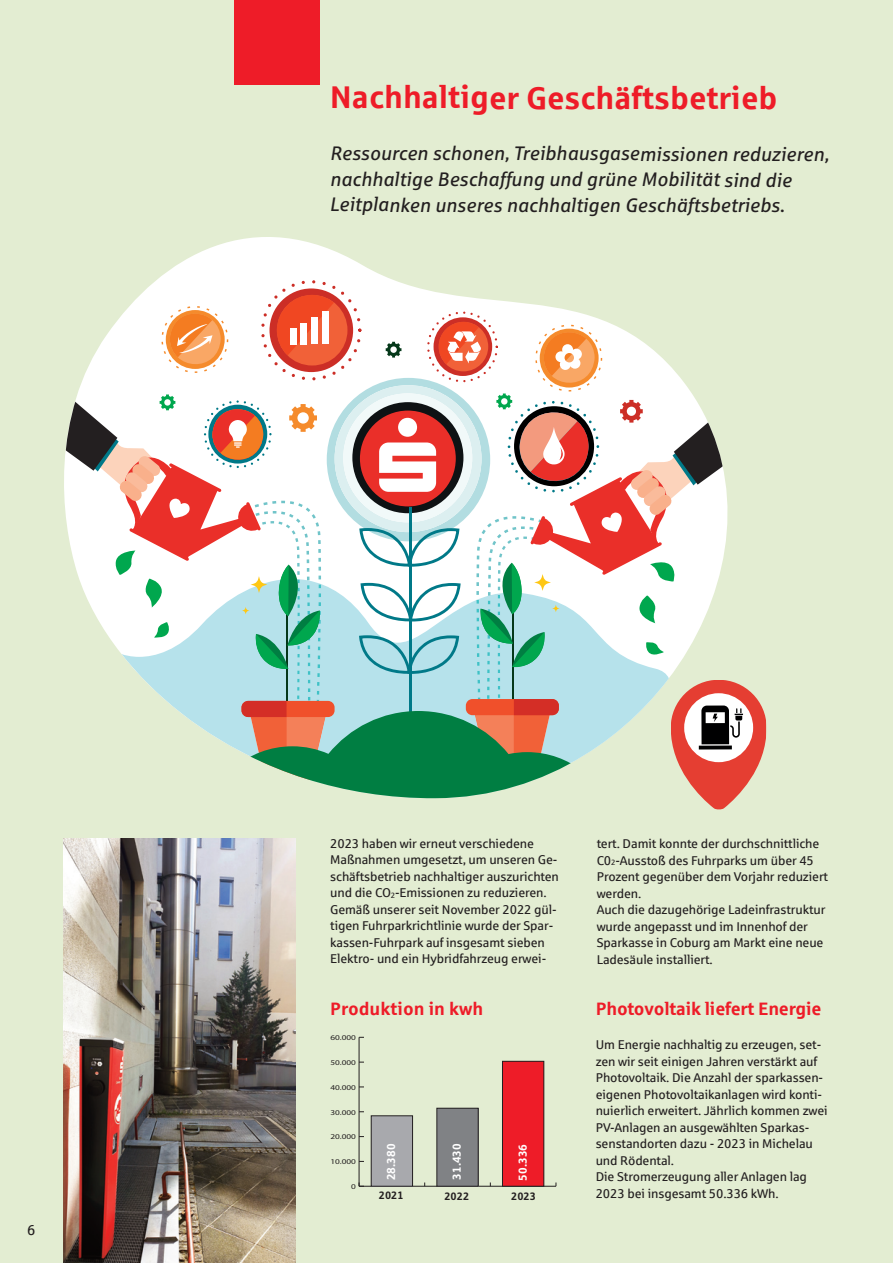
<style>
.page{position:relative;width:893px;height:1263px;background:#e3edd2}
.page>*{position:absolute;margin:0;border:0;box-sizing:border-box;transform-origin:0 0}
.t1{font:700 31.5px "Sparkasse Rg";letter-spacing:-.005em;color:#ee1c28}
.t2{font:italic 19.5px/25.8px "Sparkasse Rg";color:#231f20}
.t3{font:700 18px "Sparkasse Rg";letter-spacing:-.01em;color:#ee1c28}
.t4{font:14.25px "Sparkasse Rg";color:#231f20}
.t5{font:12.75px/16.5px "Sparkasse Rg";letter-spacing:-.01em;color:#231f20}
.t6{font:700 11.55px "Sparkasse Rg";color:#fff}
.t7{font:700 10.65px "Sparkasse Rg";color:#231f20}
.t8{font:7.35px "Myriad Pro";color:#231f20;scale:1.25 1}
.s1{font-size:7.65px}
</style>
<div class="page">
<svg style="left:157px;top:237px;width:236px;height:43px;fill:#fff"></svg>
<div style="left:234px;top:0;width:85px;height:85px;background:#ee1c28"></div>
<hr style="left:359px;top:1186px;width:197px;height:1px;background:#231f20">
<hr style="left:359px;top:1037px;width:1px;height:149px;background:#231f20">
<svg style="left:359px;top:1182px;width:5px;height:5px"></svg>
<div style="left:371px;top:1116px;width:42px;height:70px;background:#a8a9ad"></div>
<div style="left:371px;top:1115px;width:42px;height:71px;border:1px solid #231f20"></div>
<div style="left:437px;top:1108px;width:41px;height:78px;background:#808285"></div>
<div style="left:502px;top:1061px;width:42px;height:125px;background:#ee1c28"></div>
<div style="left:502px;top:1061px;width:42px;height:125px;border:1px solid #231f20"></div>
<img style="left:64px;top:838px;width:232px;height:425px">
<svg style="left:64px;top:280px;width:703px;height:530px"></svg>
<p class="t4" style="left:27px;top:1222px;width:10px">6</p>
<p class="t1" style="left:330px;top:81px;width:449px">Nachhaltiger Geschäftsbetrieb</p>
<p class="t2" style="left:330px;top:141px;width:501px">Ressourcen schonen, Treibhausgasemissionen reduzieren, nachhaltige Beschaffung und grüne Mobilität sind die</p>
<p class="t2" style="left:330px;top:192px;width:456px">Leitplanken unseres nachhaltigen Geschäftsbetriebs.</p>
<p class="t5" style="left:330px;top:835px;width:230px">2023 haben wir erneut verschiedene Maßnahmen umgesetzt, um unseren Ge&shy;schäftsbetrieb nachhaltiger auszurichten und die CO<span class="s1">2</span>-Emissionen zu reduzieren.</p>
<p class="t5" style="left:330px;top:901px;width:228px">Gemäß unserer seit November 2022 gül&shy;tigen Fuhrparkrichtlinie wurde der Spar&shy;kassen-Fuhrpark auf insgesamt sieben Elektro- und ein Hybridfahrzeug erwei-</p>
<p class="t3" style="left:330px;top:999px;width:155px">Produktion in kwh</p>
<p class="t8" style="left:330px;top:1033px;width:22px">60.000</p>
<p class="t8" style="left:330px;top:1058px;width:22px">50.000</p>
<p class="t8" style="left:330px;top:1083px;width:22px">40.000</p>
<p class="t8" style="left:330px;top:1108px;width:22px">30.000</p>
<p class="t8" style="left:330px;top:1132px;width:22px">20.000</p>
<p class="t8" style="left:330px;top:1157px;width:22px">10.000</p>
<p class="t8" style="left:351px;top:1182px;width:5px">0</p>
<p class="t6" style="left:387px;top:1180px;width:38px;rotate:-90deg">28.380</p>
<p class="t6" style="left:452px;top:1180px;width:38px;rotate:-90deg">31.430</p>
<p class="t6" style="left:518px;top:1181px;width:38px;rotate:-90deg">50.336</p>
<p class="t7" style="left:379px;top:1191px;width:26px">2021</p>
<p class="t7" style="left:444px;top:1192px;width:26px">2022</p>
<p class="t7" style="left:511px;top:1192px;width:26px">2023</p>
<p class="t5" style="left:597px;top:835px;width:233px">tert. Damit konnte der durchschnittliche<br>C0<span class="s1">2</span>-Ausstoß des Fuhrparks um über 45<br>Prozent gegenüber dem Vorjahr reduziert werden.</p>
<p class="t5" style="left:597px;top:901px;width:230px">Auch die dazugehörige Ladeinfrastruktur wurde angepasst und im Innenhof der Sparkasse in Coburg am Markt eine neue Ladesäule installiert.</p>
<p class="t3" style="left:596px;top:999px;width:227px">Photovoltaik liefert Energie</p>
<p class="t5" style="left:596px;top:1036px;width:234px">Um Energie nachhaltig zu erzeugen, set&shy;zen wir seit einigen Jahren verstärkt auf Photovoltaik. Die Anzahl der sparkassen&shy;eigenen Photovoltaikanlagen wird konti&shy;nuierlich erweitert. Jährlich kommen zwei PV-Anlagen an ausgewählten Sparkas&shy;senstandorten dazu - 2023 in Michelau und Rödental.</p>
<p class="t5" style="left:596px;top:1168px;width:213px">Die Stromerzeugung aller Anlagen lag<br>2023 bei insgesamt 50.336 kWh.</p>
</div>
